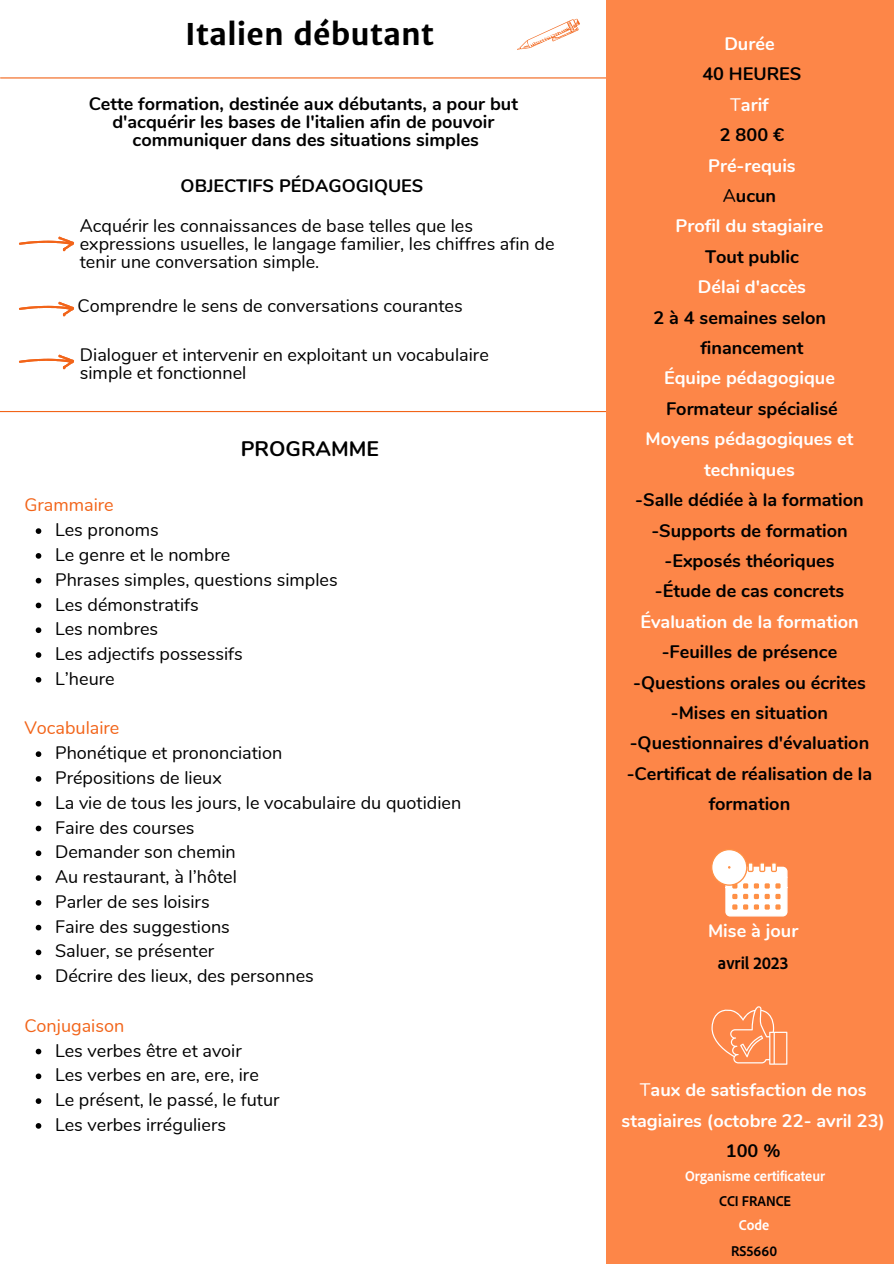
<style>
.page{position:relative;width:894px;height:1264px;background:#fff}
.page>*{position:absolute;margin:0;border:0;box-sizing:border-box;transform-origin:0 0}
.t1{font:700 30px "Merriweather Sans";color:#000}
.t2{font:700 21px "Nunito";color:#000}
.t3{font:700 18.15px/30.5px "Nunito";color:#000;text-align:center}
.t4{font:700 18.15px/30.5px "Nunito";color:#fff;text-align:center}
.t5{font:700 semi-condensed 18.15px "Adobe Clean";color:#000}
.t6{font:18px/24.8px "Nunito";color:#000}
.t7{font:700 18px/18px "Nunito";color:#000;text-align:center}
.t8{font:18px "Nunito";color:#f26419}
.t9{font:700 semi-condensed 15px "Adobe Clean";color:#fff}
.t10{font:700 semi-condensed 15px "Adobe Clean";color:#000}
.s1{font-weight:400;color:#fff}
.s2{color:#fff}
.s3{font-weight:400;color:#000}
.s4{color:#000}
.s5{font-weight:400}
</style>
<div class="page">
<hr style="left:1px;top:77px;width:892px;height:1px;background:#f26419">
<svg style="left:19px;top:237px;width:55px;height:14px"></svg>
<hr style="left:0;top:411px;width:606px;height:1px;background:#f26419">
<div style="left:606px;top:0;width:287px;height:1263px;background:#fd8648"></div>
<svg style="left:517px;top:19px;width:63px;height:31px"></svg>
<svg style="left:36px;top:528px;width:5px;height:6px"></svg>
<svg style="left:36px;top:553px;width:5px;height:5px"></svg>
<svg style="left:36px;top:578px;width:5px;height:5px"></svg>
<svg style="left:36px;top:602px;width:5px;height:6px"></svg>
<svg style="left:36px;top:627px;width:5px;height:6px"></svg>
<svg style="left:36px;top:652px;width:5px;height:6px"></svg>
<svg style="left:36px;top:677px;width:5px;height:5px"></svg>
<svg style="left:36px;top:751px;width:5px;height:6px"></svg>
<svg style="left:36px;top:776px;width:5px;height:5px"></svg>
<svg style="left:36px;top:801px;width:5px;height:5px"></svg>
<svg style="left:36px;top:825px;width:5px;height:6px"></svg>
<svg style="left:36px;top:850px;width:5px;height:6px"></svg>
<svg style="left:36px;top:875px;width:5px;height:5px"></svg>
<svg style="left:36px;top:900px;width:5px;height:5px"></svg>
<svg style="left:36px;top:924px;width:5px;height:6px"></svg>
<svg style="left:36px;top:949px;width:5px;height:6px"></svg>
<svg style="left:36px;top:974px;width:5px;height:6px"></svg>
<svg style="left:36px;top:1048px;width:5px;height:6px"></svg>
<svg style="left:36px;top:1073px;width:5px;height:6px"></svg>
<svg style="left:36px;top:1098px;width:5px;height:5px"></svg>
<svg style="left:36px;top:1123px;width:5px;height:5px"></svg>
<svg style="left:19px;top:302px;width:55px;height:14px"></svg>
<svg style="left:19px;top:355px;width:55px;height:14px"></svg>
<svg style="left:711px;top:849px;width:76px;height:67px"></svg>
<svg style="left:711px;top:1006px;width:76px;height:58px"></svg>
<h1 class="t1" style="left:185px;top:15px;width:250px">Italien débutant</h1>
<p class="t7" style="left:89px;top:95px;width:430px">Cette formation, destinée aux débutants, a pour but d'acquérir les bases de l'italien afin de pouvoir communiquer dans des situations simples</p>
<p class="t7" style="left:181px;top:177px;width:244px">OBJECTIFS PÉDAGOGIQUES</p>
<p class="t6" style="left:80px;top:217px;width:476px;line-height:18px">Acquérir les connaissances de base telles que les expressions usuelles, le langage familier, les chiffres afin de tenir une conversation simple.</p>
<p class="t6" style="left:77px;top:294px;width:386px">Comprendre le sens de conversations courantes</p>
<p class="t6" style="left:80px;top:346px;width:410px;line-height:18px">Dialoguer et intervenir en exploitant un vocabulaire simple et fonctionnel</p>
<p class="t8" style="left:24px;top:493px;width:91px">Grammaire</p>
<p class="t2" style="left:241px;top:435px;width:140px">PROGRAMME</p>
<p class="t6" style="left:55px;top:518px;width:284px">Les pronoms<br>Le genre et le nombre<br>Phrases simples, questions simples<br>Les démonstratifs<br>Les nombres<br>Les adjectifs possessifs<br>L’heure</p>
<p class="t8" style="left:24px;top:716px;width:96px">Vocabulaire</p>
<p class="t6" style="left:55px;top:741px;width:407px">Phonétique et prononciation<br>Prépositions de lieux<br>La vie de tous les jours, le vocabulaire du quotidien<br>Faire des courses<br>Demander son chemin<br>Au restaurant, à l’hôtel<br>Parler de ses loisirs<br>Faire des suggestions<br>Saluer, se présenter<br>Décrire des lieux, des personnes</p>
<p class="t8" style="left:24px;top:1013px;width:101px">Conjugaison</p>
<p class="t6" style="left:55px;top:1038px;width:226px">Les verbes être et avoir<br>Les verbes en are, ere, ire<br>Le présent, le passé, le futur<br>Les verbes irréguliers</p>
<p class="t4" style="left:724px;top:29px;width:52px">Durée</p>
<p class="t3" style="left:702px;top:59px;width:101px">40 HEURES<br><span class="s1">T</span><span class="s2">arif<br></span>2 800 €</p>
<p class="t4" style="left:675px;top:150px;width:149px">Pré-requis<br><span class="s3">A</span><span class="s4">ucun<br></span>Profil du stagiaire</p>
<p class="t3" style="left:704px;top:241px;width:95px">Tout public</p>
<p class="t4" style="left:697px;top:272px;width:110px">Délai d'accès</p>
<p class="t3" style="left:700px;top:302px;width:127px;text-align:left;text-indent:-47px">2 à 4 semaines selon financement</p>
<p class="t4" style="left:663px;top:363px;width:172px">Équipe pédagogique</p>
<p class="t3" style="left:666px;top:393px;width:173px">Formateur spécialisé</p>
<p class="t4" style="left:645px;top:424px;width:209px">Moyens pédagogiques et techniques</p>
<p class="t3" style="left:635px;top:485px;width:230px">-Salle dédiée à la formation -Supports de formation -Exposés théoriques -Étude de cas concrets</p>
<p class="t4" style="left:640px;top:606px;width:220px">Évaluation de la formation</p>
<p class="t3" style="left:626px;top:637px;width:247px">-Feuilles de présence -Questions orales ou écrites -Mises en situation -Questionnaires d'évaluation -Certificat de réalisation de la formation</p>
<p class="t4" style="left:708px;top:916px;width:92px">Mise à jour</p>
<p class="t5" style="left:717px;top:951px;width:72px">avril 2023</p>
<p class="t4" style="left:621px;top:1074px;width:265px"><span class="s5">T</span>aux de satisfaction de nos stagiaires (octobre 22- avril 23)</p>
<p class="t3" style="left:725px;top:1135px;width:56px">100 %</p>
<p class="t9" style="left:685px;top:1165px;width:141px">Organisme certificateur</p>
<p class="t10" style="left:719px;top:1191px;width:73px">CCI FRANCE</p>
<p class="t9" style="left:738px;top:1215px;width:32px">Code</p>
<p class="t10" style="left:730px;top:1241px;width:48px">RS5660</p>
</div>
